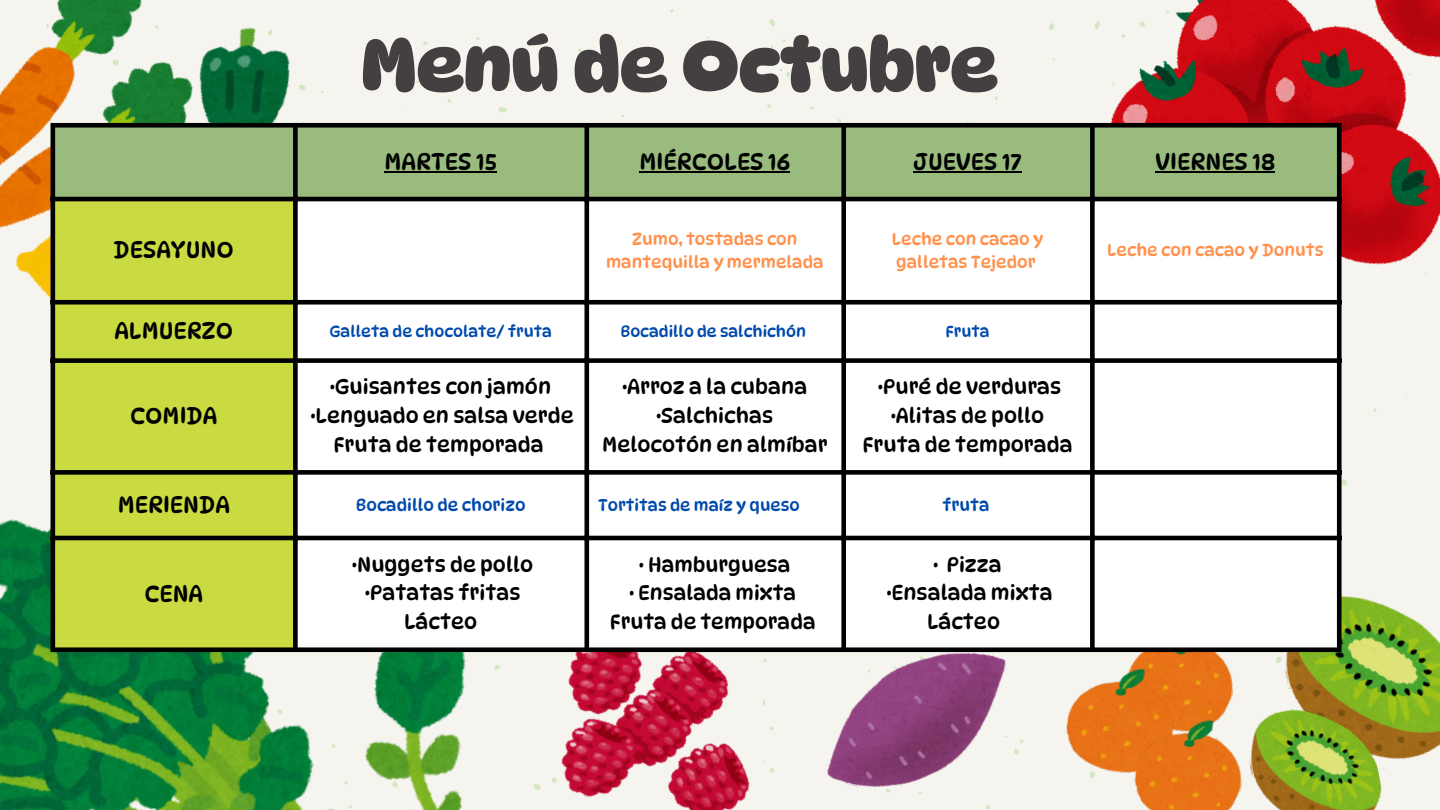
<style>
.page{position:relative;width:1440px;height:810px;background:#fff}
.page>*{position:absolute;margin:0;border:0;box-sizing:border-box;transform-origin:0 0}
.t1{font:700 73.5px "Dyna Puff";color:#444041}
.t2{font:23.2px "Dyna Puff";color:#000}
.t3{font:20.8px "Dyna Puff";color:#000}
.t4{font:20.3px "Dyna Puff";color:#000}
.t5{font:16.8px/23.4px "Dyna Puff";color:#ff914d;text-align:center}
.t6{font:16.8px "Dyna Puff";color:#004aad}
.t7{font:16.3px "Dyna Puff";color:#004aad}
.t8{font:15.8px "Dyna Puff";color:#004aad}
</style>
<div class="page">
<div style="left:1342px;top:265px;width:98px;height:255px;background:#f6f4ee"></div>
<div style="left:0;top:0;width:1130px;height:810px;background:#f6f4ee"></div>
<svg style="left:498px;top:105px;width:9px;height:9px"></svg>
<svg style="left:767px;top:19px;width:10px;height:7px"></svg>
<svg style="left:369px;top:77px;width:12px;height:8px"></svg>
<svg style="left:1342px;top:475px;width:9px;height:10px"></svg>
<svg style="left:818px;top:65px;width:7px;height:6px"></svg>
<svg style="left:419px;top:38px;width:9px;height:9px"></svg>
<svg style="left:1373px;top:406px;width:5px;height:6px"></svg>
<svg style="left:994px;top:95px;width:5px;height:6px"></svg>
<svg style="left:752px;top:56px;width:3px;height:5px"></svg>
<svg style="left:531px;top:784px;width:8px;height:6px"></svg>
<svg style="left:489px;top:57px;width:8px;height:10px"></svg>
<svg style="left:1089px;top:779px;width:9px;height:6px"></svg>
<svg style="left:989px;top:78px;width:7px;height:10px"></svg>
<svg style="left:540px;top:33px;width:5px;height:8px"></svg>
<svg style="left:966px;top:117px;width:9px;height:6px"></svg>
<svg style="left:507px;top:77px;width:5px;height:7px"></svg>
<svg style="left:767px;top:103px;width:5px;height:5px"></svg>
<svg style="left:1014px;top:737px;width:13px;height:17px"></svg>
<svg style="left:578px;top:48px;width:4px;height:6px"></svg>
<svg style="left:837px;top:118px;width:4px;height:5px"></svg>
<svg style="left:444px;top:96px;width:7px;height:6px"></svg>
<svg style="left:667px;top:7px;width:7px;height:7px"></svg>
<svg style="left:473px;top:34px;width:7px;height:6px"></svg>
<svg style="left:810px;top:106px;width:4px;height:4px"></svg>
<svg style="left:620px;top:115px;width:5px;height:4px"></svg>
<svg style="left:778px;top:69px;width:14px;height:12px"></svg>
<svg style="left:456px;top:58px;width:5px;height:5px"></svg>
<svg style="left:415px;top:73px;width:11px;height:10px"></svg>
<svg style="left:388px;top:68px;width:5px;height:6px"></svg>
<div style="left:991px;top:0;width:118px;height:38px;background:#f6f4ee"></div>
<svg style="left:1053px;top:56px;width:4px;height:5px"></svg>
<svg style="left:320px;top:90px;width:4px;height:4px"></svg>
<svg style="left:1425px;top:270px;width:3px;height:4px"></svg>
<img style="left:0;top:424px;width:518px;height:386px">
<img style="left:1109px;top:0;width:331px;height:265px">
<img style="left:539px;top:652px;width:241px;height:158px">
<img style="left:1121px;top:652px;width:120px;height:59px">
<img style="left:1273px;top:577px;width:167px;height:202px">
<img style="left:0;top:0;width:305px;height:344px">
<div style="left:55px;top:128px;width:1282px;height:69px;background:#99bb7e"></div>
<div style="left:55px;top:201px;width:238px;height:446px;background:#cadb41"></div>
<svg style="left:298px;top:201px;width:1039px;height:446px"></svg>
<hr style="left:385px;top:171px;width:112px;height:2px;background:#000">
<hr style="left:640px;top:171px;width:150px;height:2px;background:#000">
<hr style="left:914px;top:171px;width:108px;height:2px;background:#000">
<hr style="left:1156px;top:171px;width:119px;height:2px;background:#000">
<hr style="left:51px;top:128px;width:4px;height:519px;background:#000">
<div style="left:293px;top:128px;width:5px;height:519px;background:#000"></div>
<div style="left:584px;top:128px;width:5px;height:519px;background:#000"></div>
<div style="left:841px;top:128px;width:5px;height:519px;background:#000"></div>
<div style="left:1090px;top:128px;width:5px;height:519px;background:#000"></div>
<div style="left:1337px;top:128px;width:5px;height:519px;background:#000"></div>
<div style="left:51px;top:123px;width:1291px;height:5px;background:#000"></div>
<hr style="left:51px;top:197px;width:1291px;height:4px;background:#000">
<div style="left:51px;top:300px;width:1291px;height:5px;background:#000"></div>
<div style="left:51px;top:358px;width:1291px;height:5px;background:#000"></div>
<div style="left:51px;top:470px;width:1291px;height:5px;background:#000"></div>
<hr style="left:51px;top:536px;width:1291px;height:4px;background:#000">
<div style="left:51px;top:647px;width:1291px;height:5px;background:#000"></div>
<img style="left:826px;top:629px;width:181px;height:181px">
<img style="left:1241px;top:696px;width:147px;height:114px">
<img style="left:1061px;top:660px;width:120px;height:119px">
<img style="left:1130px;top:711px;width:120px;height:99px">
<p class="t1" style="left:361px;top:21px;width:638px">Menú de Octubre</p>
<p class="t2" style="left:385px;top:147px;width:114px">MARTES 15</p>
<p class="t2" style="left:640px;top:147px;width:152px">MIÉRCOLES 16</p>
<p class="t2" style="left:914px;top:147px;width:110px">JUEVES 17</p>
<p class="t2" style="left:1156px;top:147px;width:121px">VIERNES 18</p>
<p class="t2" style="left:114px;top:236px;width:122px">DESAYUNO</p>
<p class="t5" style="left:606px;top:227px;width:219px">Zumo, tostadas con mantequilla y mermelada</p>
<p class="t5" style="left:892px;top:227px;width:153px;text-align:left">Leche con cacao y galletas Tejedor</p>
<p class="t5" style="left:1107px;top:239px;width:218px">Leche con cacao y Donuts</p>
<p class="t2" style="left:114px;top:317px;width:120px">ALMUERZO</p>
<p class="t8" style="left:330px;top:321px;width:224px">Galleta de chocolate/ fruta</p>
<p class="t8" style="left:620px;top:321px;width:187px">Bocadillo de salchichón</p>
<p class="t8" style="left:946px;top:321px;width:46px">Fruta</p>
<p class="t2" style="left:130px;top:402px;width:89px">COMIDA</p>
<p class="t3" style="left:330px;top:374px;width:223px">·Guisantes con jamón</p>
<p class="t3" style="left:311px;top:403px;width:265px">·Lenguado en salsa verde</p>
<p class="t3" style="left:334px;top:432px;width:212px">Fruta de temporada</p>
<p class="t3" style="left:622px;top:374px;width:186px">·Arroz a la cubana</p>
<p class="t3" style="left:656px;top:403px;width:118px">·Salchichas</p>
<p class="t3" style="left:602px;top:432px;width:227px">Melocotón en almíbar</p>
<p class="t3" style="left:878px;top:374px;width:185px">·Puré de verduras</p>
<p class="t3" style="left:891px;top:403px;width:155px">·Alitas de pollo</p>
<p class="t3" style="left:863px;top:432px;width:212px">Fruta de temporada</p>
<p class="t2" style="left:118px;top:491px;width:114px">MERIENDA</p>
<p class="t6" style="left:356px;top:495px;width:171px">Bocadillo de chorizo</p>
<p class="t7" style="left:598px;top:495px;width:203px">Tortitas de maíz y queso</p>
<p class="t6" style="left:943px;top:495px;width:48px">fruta</p>
<p class="t2" style="left:144px;top:579px;width:60px">CENA</p>
<p class="t3" style="left:352px;top:551px;width:182px">·Nuggets de pollo</p>
<p class="t3" style="left:365px;top:580px;width:157px">·Patatas fritas</p>
<p class="t3" style="left:404px;top:609px;width:75px">Lácteo</p>
<p class="t4" style="left:639px;top:553px;width:153px">· Hamburguesa</p>
<p class="t4" style="left:629px;top:581px;width:168px">· Ensalada mixta</p>
<p class="t4" style="left:610px;top:609px;width:207px">Fruta de temporada</p>
<p class="t3" style="left:933px;top:551px;width:70px">· Pizza</p>
<p class="t3" style="left:887px;top:580px;width:168px">·Ensalada mixta</p>
<p class="t3" style="left:927px;top:609px;width:75px">Lácteo</p>
</div>
